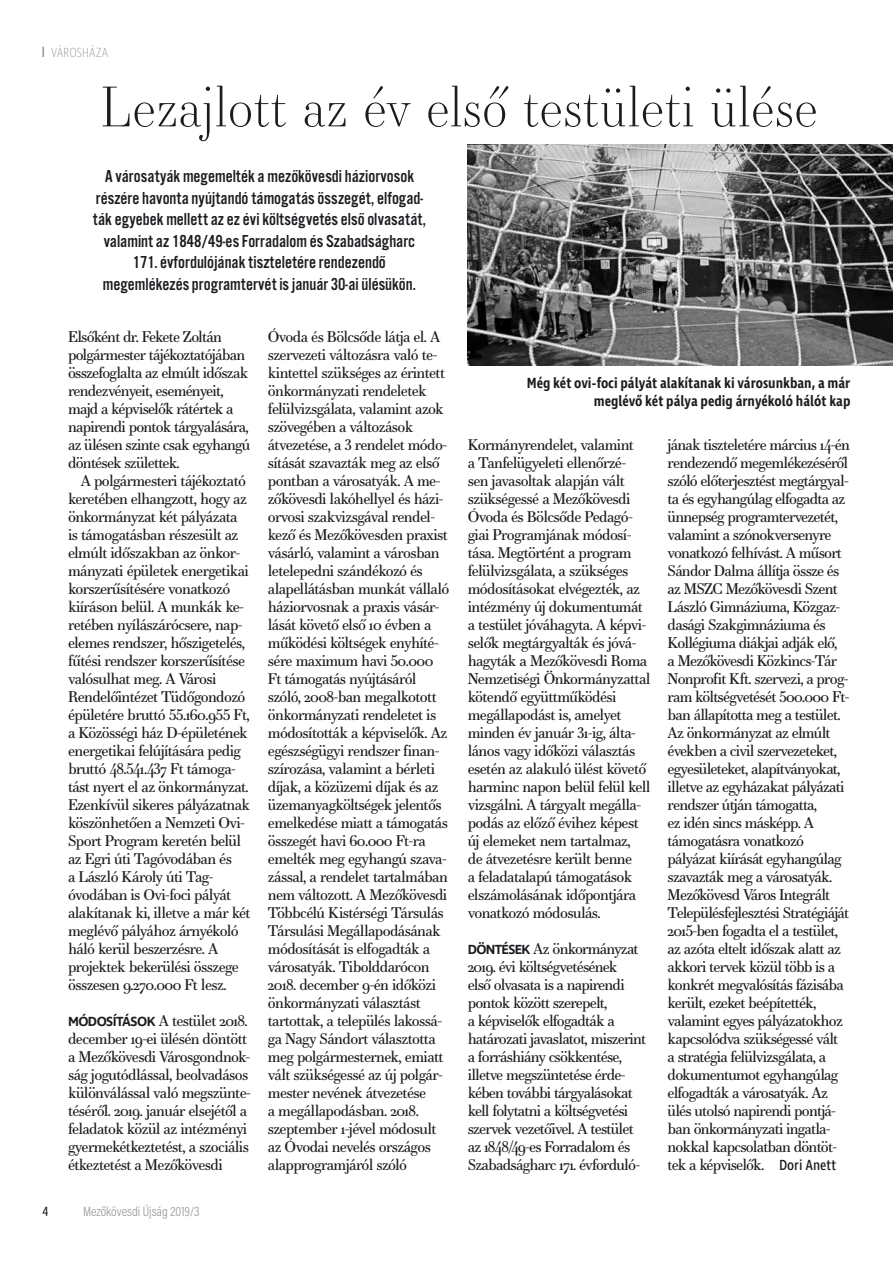
<style>
.page{position:relative;width:893px;height:1263px;background:#fff}
.page>*{position:absolute;margin:0;border:0;box-sizing:border-box;transform-origin:0 0}
.t1{font:300 54px "Essonnes Display";color:#1b1c20}
.t2{font:18px/21.6px "Alternate Got No 3 D";color:#1b1c20;text-align:center}
.t3{font:15px/18px "Essonnes Text";letter-spacing:-.04em;color:#1b1c20}
.t4{font:600 15px/18px "Ingra Cd";color:#1b1c20;text-align:right}
.t5{font:15px "Ingra Cd";color:#1b1c20}
.t6{font:300 13.5px "Acumin Pro Cond";color:#98989c}
.t7{font:200 13.5px "Ingra Cd";color:#98989c}
.t8{font:500 13.5px "Acumin Pro Cond";color:#1b1c20}
.s1{font-family:"Ingra";font-weight:600;font-size:13.5px}
</style>
<div class="page">
<img style="left:468px;top:145px;width:425px;height:221px">
<p class="t7" style="left:51px;top:44px;width:59px">VÁROSHÁZA</p>
<h1 class="t1" style="left:100px;top:69px;width:719px">Lezajlott az év első testületi ülése</h1>
<p class="t2" style="left:93px;top:166px;width:334px">A városatyák megemelték a mezőkövesdi háziorvosok részére havonta nyújtandó támogatás összegét, elfogad&shy;ták egyebek mellett az ez évi költségvetés első olvasatát, valamint az 1848/49-es Forradalom és Szabadságharc 171. évfordulójának tiszteletére rendezendő megemlékezés programtervét is január 30-ai ülésükön.</p>
<p class="t3" style="left:68px;top:327px;width:184px">Elsőként dr. Fekete Zoltán polgármester tájékoztatójában összefoglalta az elmúlt időszak rendezvényeit, eseményeit, majd a képviselők rátértek a napirendi pontok tárgyalására, az ülésen szinte csak egyhangú döntések születtek.</p>
<p class="t3" style="left:68px;top:471px;width:184px;text-indent:13px">A polgármesteri tájékoztató keretében elhangzott, hogy az önkormányzat két pályázata is támogatásban részesült az elmúlt időszakban az önkor&shy;mányzati épületek energetikai korszerűsítésére vonatkozó kiíráson belül. A munkák ke&shy;retében nyílászárócsere, nap&shy;elemes rendszer, hőszigetelés, fűtési rendszer korszerűsítése valósulhat meg. A Városi<br>Rendelőintézet Tüdőgondozó épületére bruttó 55.160.955 Ft, a Közösségi ház D-épületének energetikai felújítására pedig bruttó 48.541.437 Ft támoga&shy;tást nyert el az önkormányzat.<br>Ezenkívül sikeres pályázatnak köszönhetően a Nemzeti Ovi-<br>Sport Program keretén belül az Egri úti Tagóvodában és<br>a László Károly úti Tag&shy;óvodában is Ovi-foci pályát alakítanak ki, illetve a már két meglévő pályához árnyékoló háló kerül beszerzésre. A projektek bekerülési összege összesen 9.270.000 Ft lesz.</p>
<p class="t3" style="left:68px;top:1011px;width:184px"><span class="s1">MÓDOSÍTÁSOK</span> A testület 2018. december 19-ei ülésén döntött a Mezőkövesdi Városgondnok&shy;ság jogutódlással, beolvadásos különválással való megszünte&shy;téséről. 2019. január elsejétől a feladatok közül az intézményi gyermekétkeztetést, a szociális étkeztetést a Mezőkövesdi</p>
<p class="t8" style="left:43px;top:1202px;width:7px">4</p>
<p class="t6" style="left:83px;top:1202px;width:118px">Mezőkövesdi Újság 2019/3</p>
<p class="t3" style="left:268px;top:327px;width:183px">Óvoda és Bölcsőde látja el. A szervezeti változásra való te&shy;kintettel szükséges az érintett önkormányzati rendeletek felülvizsgálata, valamint azok szövegében a változások átvezetése, a 3 rendelet módo&shy;sítását szavazták meg az első pontban a városatyák. A me&shy;zőkövesdi lakóhellyel és házi&shy;orvosi szakvizsgával rendel&shy;kező és Mezőkövesden praxist vásárló, valamint a városban letelepedni szándékozó és alapellátásban munkát vállaló háziorvosnak a praxis vásár&shy;lását követő első 10 évben a működési költségek enyhíté&shy;sére maximum havi 50.000<br>Ft támogatás nyújtásáról szóló, 2008-ban megalkotott önkormányzati rendeletet is módosították a képviselők. Az egészségügyi rendszer finan&shy;szírozása, valamint a bérleti díjak, a közüzemi díjak és az üzemanyagköltségek jelentős emelkedése miatt a támogatás összegét havi 60.000 Ft-ra emelték meg egyhangú szava&shy;zással, a rendelet tartalmában nem változott. A Mezőkövesdi<br>Többcélú Kistérségi Társulás<br>Társulási Megállapodásának módosítását is elfogadták a városatyák. Tibolddarócon<br>2018. december 9-én időközi önkormányzati választást tartottak, a település lakossá&shy;ga Nagy Sándort választotta meg polgármesternek, emiatt vált szükségessé az új polgár&shy;mester nevének átvezetése<br>a megállapodásban. 2018. szeptember 1-jével módosult az Óvodai nevelés országos alapprogramjáról szóló</p>
<p class="t4" style="left:527px;top:374px;width:325px">Még két ovi-foci pályát alakítanak ki városunkban, a már meglévő két pálya pedig árnyékoló hálót kap</p>
<p class="t3" style="left:468px;top:435px;width:184px">Kormányrendelet, valamint<br>a Tanfelügyeleti ellenőrzé&shy;sen javasoltak alapján vált szükségessé a Mezőkövesdi<br>Óvoda és Bölcsőde Pedagó&shy;giai Programjának módosí&shy;tása. Megtörtént a program felülvizsgálata, a szükséges módosításokat elvégezték, az intézmény új dokumentumát a testület jóváhagyta. A képvi&shy;selők megtárgyalták és jóvá&shy;hagyták a Mezőkövesdi Roma<br>Nemzetiségi Önkormányzattal kötendő együttműködési megállapodást is, amelyet minden év január 31-ig, álta&shy;lános vagy időközi választás esetén az alakuló ülést követő harminc napon belül felül kell vizsgálni. A tárgyalt megálla&shy;podás az előző évihez képest új elemeket nem tartalmaz,<br>de átvezetésre került benne<br>a feladatalapú támogatások elszámolásának időpontjára vonatkozó módosulás.</p>
<p class="t3" style="left:468px;top:939px;width:180px"><span class="s1">DÖNTÉSEK</span> Az önkormányzat<br>2019. évi költségvetésének<br>első olvasata is a napirendi pontok között szerepelt,<br>a képviselők elfogadták a határozati javaslatot, miszerint a forráshiány csökkentése, illetve megszüntetése érde&shy;kében további tárgyalásokat kell folytatni a költségvetési szervek vezetőivel. A testület az 1848/49-es Forradalom és<br>Szabadságharc 171. évforduló-</p>
<p class="t3" style="left:668px;top:435px;width:184px">jának tiszteletére március 14-én rendezendő megemlékezéséről szóló előterjesztést megtárgyal&shy;ta és egyhangúlag elfogadta az ünnepség programtervezetét, valamint a szónokversenyre vonatkozó felhívást. A műsort<br>Sándor Dalma állítja össze és az MSZC Mezőkövesdi Szent<br>László Gimnáziuma, Közgaz&shy;dasági Szakgimnáziuma és<br>Kollégiuma diákjai adják elő,<br>a Mezőkövesdi Közkincs-Tár<br>Nonprofit Kft. szervezi, a prog&shy;ram költségvetését 500.000 Ft&shy;ban állapította meg a testület.<br>Az önkormányzat az elmúlt években a civil szervezeteket, egyesületeket, alapítványokat, illetve az egyházakat pályázati rendszer útján támogatta,<br>ez idén sincs másképp. A támogatásra vonatkozó pályázat kiírását egyhangúlag szavazták meg a városatyák.<br>Mezőkövesd Város Integrált<br>Településfejlesztési Stratégiáját<br>2015-ben fogadta el a testület, az azóta eltelt időszak alatt az akkori tervek közül több is a konkrét megvalósítás fázisába került, ezeket beépítették, valamint egyes pályázatokhoz kapcsolódva szükségessé vált<br>a stratégia felülvizsgálata, a dokumentumot egyhangúlag elfogadták a városatyák. Az ülés utolsó napirendi pontjá&shy;ban önkormányzati ingatla&shy;nokkal kapcsolatban döntöt&shy;tek a képviselők.</p>
<p class="t5" style="left:779px;top:1156px;width:59px">Dori Anett</p>
</div>
